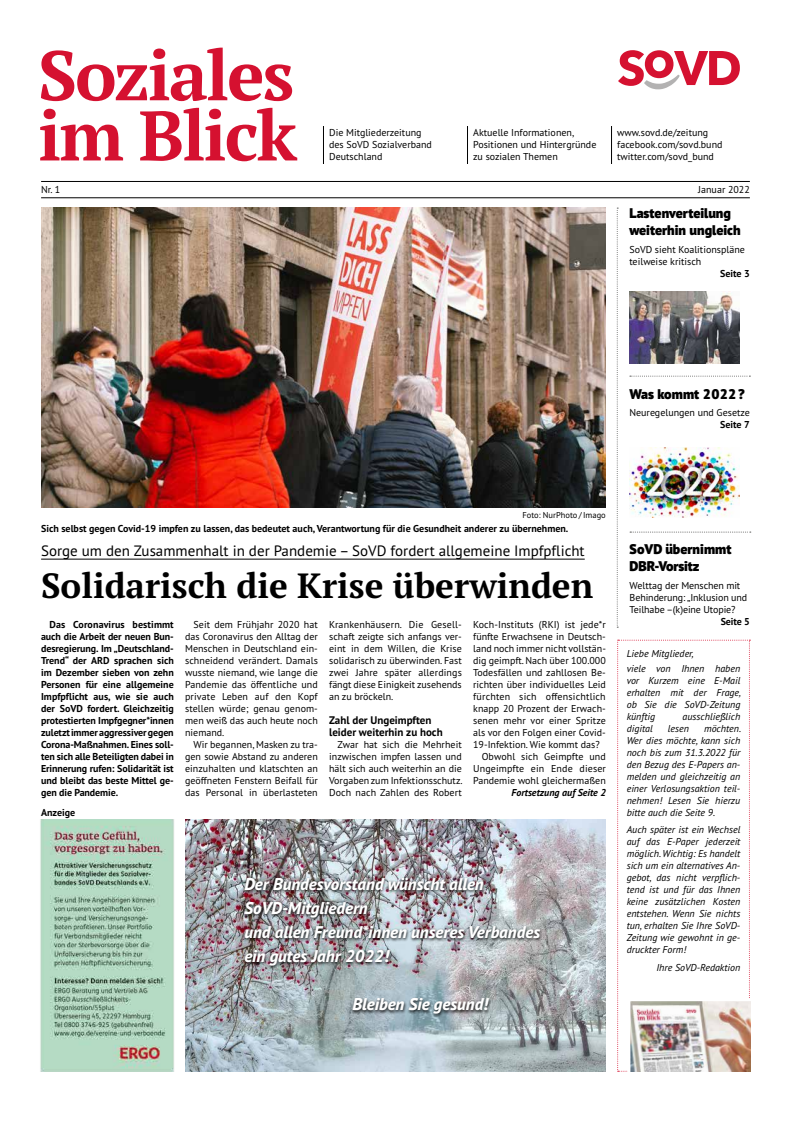
<style>
.page{position:relative;width:791px;height:1134px;background:#fff}
.page>*{position:absolute;margin:0;border:0;box-sizing:border-box;transform-origin:0 0}
.t1{font:700 35px "PT Serif Pro";color:#000}
.t2{font:italic 800 17px/24px "PT Sans Pro";color:#fff}
.t3{font:15px "PT Sans Pro";color:#000}
.t4{font:900 14px/16.8px "PT Sans Pro";color:#000}
.t5{font:700 11px/12px "PT Sans Pro";color:#000}
.t6{font:10px/12px "PT Sans Pro";color:#000}
.t7{font:italic 10px/12px "PT Sans Pro";color:#000;text-align:justify}
.t8{font:700 10px/12px "PT Sans Pro";color:#000;text-align:justify}
.t9{font:10px "PT Sans Pro";letter-spacing:.02em;color:#000}
.t10{font:italic 700 10px "PT Sans Pro";color:#000}
.t11{font:8.5px "PT Sans Pro";color:#000}
</style>
<div class="page">
<svg style="left:617px;top:208px;width:1px;height:420px"></svg>
<img style="left:201px;top:820px;width:405px;height:251px">
<img style="left:629px;top:448px;width:110px;height:70px">
<svg style="left:630px;top:532px;width:121px;height:1px"></svg>
<svg style="left:630px;top:376px;width:120px;height:1px"></svg>
<img style="left:629px;top:292px;width:110px;height:72px">
<hr style="left:41px;top:559px;width:544px;height:1px;background:#000">
<img style="left:41px;top:208px;width:565px;height:300px">
<div style="left:242px;top:876px;width:301px;height:142px;background:#000;opacity:.9"></div>
<svg style="left:617px;top:640px;width:133px;height:432px"></svg>
<img style="left:631px;top:1002px;width:119px;height:70px">
<div style="left:627px;top:998px;width:136px;height:91px;border:3px solid #fff"></div>
<img style="left:40px;top:820px;width:161px;height:252px">
<hr style="left:41px;top:181px;width:709px;height:1px;background:#000">
<hr style="left:41px;top:198px;width:709px;height:1px;background:#000">
<svg style="left:618px;top:50px;width:122px;height:39px"></svg>
<hr style="left:323px;top:126px;width:1px;height:38px;background:#000">
<hr style="left:467px;top:126px;width:1px;height:38px;background:#000">
<hr style="left:611px;top:126px;width:1px;height:38px;background:#000">
<svg style="left:41px;top:48px;width:251px;height:53px"></svg>
<svg style="left:40px;top:109px;width:83px;height:51px"></svg>
<svg style="left:140px;top:108px;width:157px;height:53px"></svg>
<p class="t6" style="left:329px;top:127px;width:104px">Die Mitgliederzeitung des SoVD Sozialverband<br>Deutschland</p>
<p class="t6" style="left:473px;top:127px;width:125px">Aktuelle Informationen,<br>Positionen und Hintergründe zu sozialen Themen</p>
<p class="t6" style="left:617px;top:127px;width:107px">www.sovd.de/zeitung facebook.com/sovd.bund twitter.com/sovd_bund</p>
<p class="t6" style="left:41px;top:183px;width:21px">Nr. 1</p>
<p class="t6" style="left:698px;top:183px;width:53px">Januar 2022</p>
<h3 class="t4" style="left:629px;top:205px;width:113px">Lastenverteilung weiterhin ungleich</h3>
<p class="t6" style="left:629px;top:243px;width:117px">SoVD sieht Koalitionspläne teilweise kritisch</p>
<p class="t8" style="left:720px;top:267px;width:31px">Seite 3</p>
<h3 class="t4" style="left:629px;top:385px;width:117px">Was kommt 2022 ?</h3>
<p class="t6" style="left:629px;top:407px;width:122px">Neuregelungen und Gesetze</p>
<p class="t8" style="left:720px;top:419px;width:31px">Seite 7</p>
<p class="t11" style="left:522px;top:509px;width:85px">Foto: NurPhoto / Imago</p>
<p class="t8" style="left:41px;top:522px;width:529px">Sich selbst gegen Covid-19 impfen zu lassen, das bedeutet auch, Verantwortung für die Gesundheit anderer zu übernehmen.</p>
<h3 class="t3" style="left:41px;top:541px;width:545px">Sorge um den Zusammenhalt in der Pandemie – SoVD fordert allgemeine Impfpflicht</h3>
<h1 class="t1" style="left:41px;top:563px;width:554px">Solidarisch die Krise überwinden</h1>
<p class="t8" style="left:41px;top:618px;width:134px;text-indent:8px">Das Coronavirus bestimmt auch die Arbeit der neuen Bun&shy;desregierung. Im „Deutschland-Trend“ der ARD sprachen sich im Dezember sieben von zehn Personen für eine allgemeine Impfpflicht aus, wie sie auch der SoVD fordert. Gleichzeitig protestierten Impfgegner*innen zuletzt immer aggressiver gegen Corona-Maßnahmen. Eines soll&shy;ten sich alle Beteiligten dabei in Erinnerung rufen: Solidarität ist und bleibt das beste Mittel ge&shy;gen die Pandemie.</p>
<p class="t6" style="left:185px;top:618px;width:134px;text-align:justify;text-indent:8px">Seit dem Frühjahr 2020 hat das Coronavirus den Alltag der Menschen in Deutschland ein&shy;schneidend verändert. Damals wusste niemand, wie lange die Pandemie das öffentliche und private Leben auf den Kopf stellen würde; genau genom&shy;men weiß das auch heute noch niemand.</p>
<p class="t6" style="left:473px;top:618px;width:134px">Koch-Instituts (RKI) ist jede*r</p>
<p class="t6" style="left:473px;top:630px;width:134px">fünfte Erwachsene in Deutsch-</p>
<p class="t6" style="left:473px;top:642px;width:134px">land noch immer nicht vollstän-</p>
<p class="t6" style="left:473px;top:654px;width:134px">dig geimpft. Nach über 100.000</p>
<p class="t6" style="left:473px;top:666px;width:134px">Todesfällen und zahllosen Be-</p>
<p class="t6" style="left:473px;top:678px;width:134px">richten über individuelles Leid</p>
<p class="t9" style="left:473px;top:690px;width:134px">fürchten sich offensichtlich</p>
<p class="t6" style="left:473px;top:702px;width:134px">knapp 20 Prozent der Erwach-</p>
<p class="t6" style="left:473px;top:714px;width:134px">senen mehr vor einer Spritze</p>
<p class="t6" style="left:473px;top:726px;width:134px">als vor den Folgen einer Covid-</p>
<p class="t6" style="left:473px;top:738px;width:128px">19-Infektion. Wie kommt das?</p>
<p class="t6" style="left:482px;top:750px;width:126px">Obwohl sich Geimpfte und</p>
<p class="t6" style="left:473px;top:762px;width:134px">Ungeimpfte ein Ende dieser</p>
<p class="t6" style="left:473px;top:774px;width:134px">Pandemie wohl gleichermaßen</p>
<p class="t6" style="left:329px;top:618px;width:134px;text-align:justify">Krankenhäusern. Die Gesell&shy;schaft zeigte sich anfangs ver&shy;eint in dem Willen, die Krise solidarisch zu überwinden. Fast zwei Jahre später allerdings fängt diese Einigkeit zusehends an zu bröckeln.</p>
<p class="t5" style="left:329px;top:714px;width:115px">Zahl der Ungeimpften leider weiterhin zu hoch</p>
<p class="t6" style="left:329px;top:738px;width:135px;text-align:justify;text-indent:8px">Zwar hat sich die Mehrheit inzwischen impfen lassen und hält sich auch weiterhin an die Vorgaben zum Infektionsschutz.<br>Doch nach Zahlen des Robert</p>
<p class="t6" style="left:185px;top:738px;width:134px;text-align:justify;text-indent:8px">Wir begannen, Masken zu tra&shy;gen sowie Abstand zu anderen einzuhalten und klatschten an geöffneten Fenstern Beifall für das Personal in überlasteten</p>
<p class="t10" style="left:511px;top:786px;width:96px">Fortsetzung auf Seite 2</p>
<p class="t8" style="left:41px;top:806px;width:36px">Anzeige</p>
<h2 class="t2" style="left:244px;top:871px;width:297px">Der Bundesvorstand wünscht allen<br>SoVD-Mitgliedern<br>und allen Freund*innen unseres Verbandes ein gutes Jahr 2022!</h2>
<h2 class="t2" style="left:352px;top:991px;width:137px">Bleiben Sie gesund!</h2>
<h3 class="t4" style="left:630px;top:541px;width:103px">SoVD übernimmt<br>DBR-Vorsitz</h3>
<p class="t6" style="left:630px;top:579px;width:119px">Welttag der Menschen mit<br>Behinderung: „Inklusion und<br>Teilhabe –(k)eine Utopie?</p>
<p class="t8" style="left:721px;top:615px;width:31px">Seite 5</p>
<p class="t7" style="left:627px;top:646px;width:115px;line-height:14.8px">Liebe Mitglieder,<br>viele von Ihnen haben</p>
<p class="t7" style="left:627px;top:674px;width:116px">vor Kurzem eine E-Mail erhalten mit der Frage, ob Sie die SoVD-Zeitung künftig</p>
<p class="t7" style="left:683px;top:710px;width:59px">ausschließlich</p>
<p class="t7" style="left:627px;top:722px;width:28px">digital</p>
<p class="t7" style="left:668px;top:722px;width:23px">lesen</p>
<p class="t7" style="left:627px;top:722px;width:116px;text-indent:77px">möchten.<br>Wer dies möchte, kann sich noch bis zum 31.3.2022 für den Bezug des E-Papers an&shy;melden und gleichzeitig an einer Verlosungsaktion teil&shy;nehmen! Lesen Sie hierzu bitte auch die Seite 9.</p>
<p class="t7" style="left:627px;top:824px;width:115px">Auch später ist ein Wechsel auf das E-Paper jederzeit möglich. Wichtig: Es handelt sich um ein alternatives An&shy;gebot, das nicht verpflich&shy;tend ist und für das Ihnen keine zusätzlichen Kosten entstehen. Wenn Sie nichts tun, erhalten Sie Ihre SoVD-Zeitung wie gewohnt in ge&shy;druckter Form!</p>
<p class="t7" style="left:656px;top:961px;width:85px">Ihre SoVD-Redaktion</p>
</div>
